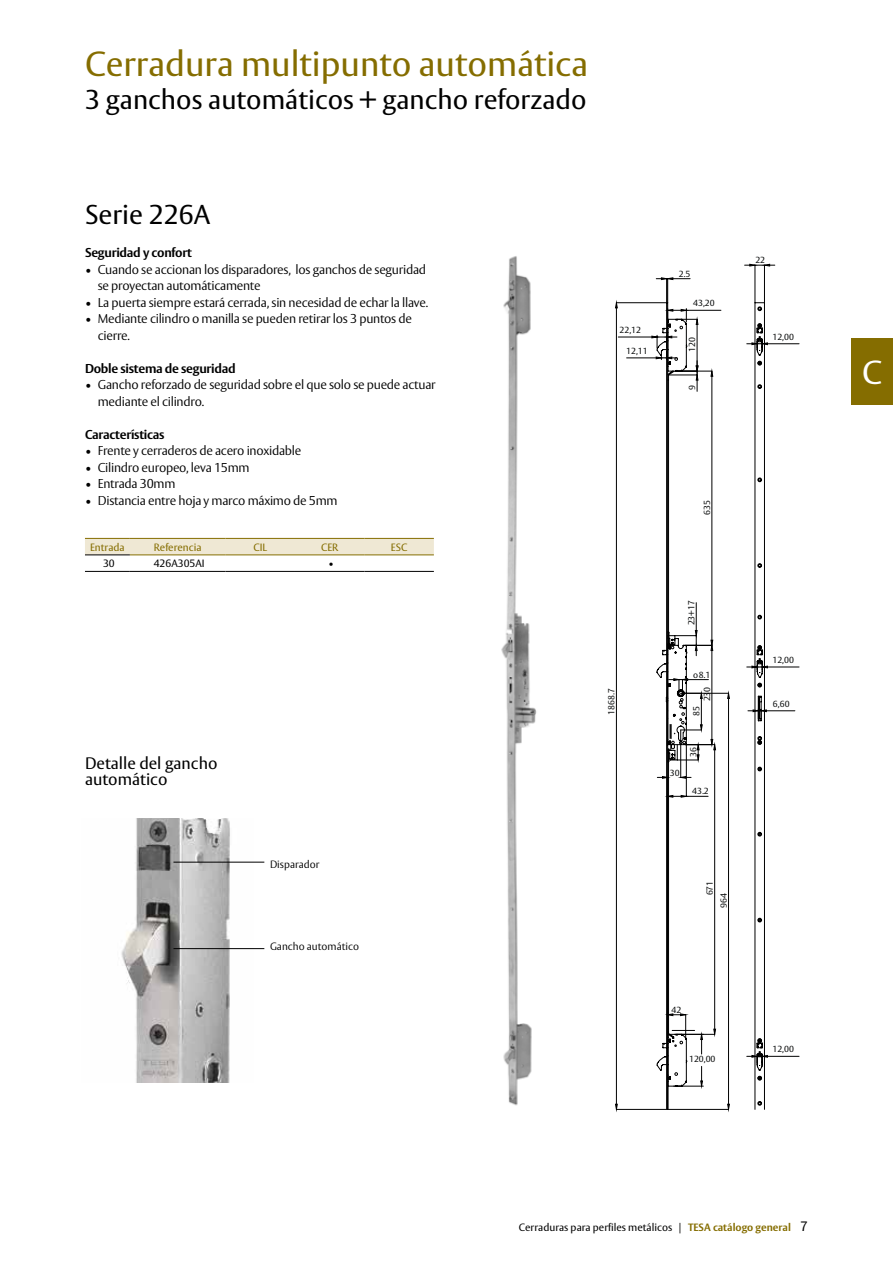
<style>
.page{position:relative;width:893px;height:1263px;background:#fff}
.page>*{position:absolute;margin:0;border:0;box-sizing:border-box;transform-origin:0 0}
.t1{font:34.5px "ASSA Vesta";color:#856d00}
.t2{font:33px "ASSA Vesta";color:#fff}
.t3{font:27px "ASSA Vesta";color:#000}
.t4{font:16.5px/16.5px "ASSA Vesta";color:#000}
.t5{font:300 12.75px/16.5px "ASSA Vesta";letter-spacing:-.02em;color:#000}
.t6{font:700 12.75px "ASSA Vesta";letter-spacing:-.02em;color:#000}
.t7{font:10.5px "ASSA Vesta";color:#000}
.t8{font:10.5px "ASSA Vesta";color:#856d00}
.t9{font:300 10.5px "ASSA Vesta";color:#000}
.t10{font:8.7px "ASSA Vesta";color:#0b0d0d}
.s1{font-weight:700;color:#856d00}
.s2{font-size:13.5px}
</style>
<div class="page">
<div style="left:851px;top:339px;width:42px;height:66px;background:#856d00"></div>
<img style="left:121px;top:818px;width:132px;height:264px">
<img style="left:501px;top:256px;width:36px;height:850px">
<div style="left:85px;top:539px;width:349px;height:15px;background:#efe8d4"></div>
<hr style="left:85px;top:571px;width:45px;height:1px;background:#000">
<hr style="left:226px;top:571px;width:69px;height:1px;background:#000">
<hr style="left:295px;top:571px;width:69px;height:1px;background:#000">
<hr style="left:364px;top:571px;width:70px;height:1px;background:#000">
<hr style="left:130px;top:571px;width:96px;height:1px;background:#000">
<hr style="left:85px;top:538px;width:45px;height:1px;background:#856d00">
<hr style="left:130px;top:538px;width:96px;height:1px;background:#856d00">
<hr style="left:226px;top:538px;width:69px;height:1px;background:#856d00">
<hr style="left:295px;top:538px;width:69px;height:1px;background:#856d00">
<hr style="left:364px;top:538px;width:70px;height:1px;background:#856d00">
<hr style="left:130px;top:554px;width:96px;height:1px;background:#856d00">
<hr style="left:226px;top:554px;width:69px;height:1px;background:#856d00">
<hr style="left:295px;top:554px;width:69px;height:1px;background:#856d00">
<hr style="left:364px;top:554px;width:70px;height:1px;background:#856d00">
<hr style="left:85px;top:554px;width:45px;height:1px;background:#000">
<hr style="left:173px;top:862px;width:91px;height:1px;background:#000">
<hr style="left:173px;top:948px;width:91px;height:1px;background:#000">
<hr style="left:616px;top:302px;width:51px;height:1px;background:#000">
<hr style="left:616px;top:1109px;width:51px;height:1px;background:#000">
<hr style="left:616px;top:308px;width:1px;height:796px;background:#000">
<svg style="left:615px;top:300px;width:3px;height:8px"></svg>
<svg style="left:615px;top:1104px;width:3px;height:8px"></svg>
<hr style="left:681px;top:693px;width:47px;height:1px;background:#000">
<hr style="left:668px;top:1109px;width:60px;height:1px;background:#000">
<hr style="left:728px;top:698px;width:1px;height:406px;background:#000">
<svg style="left:727px;top:691px;width:3px;height:8px"></svg>
<svg style="left:727px;top:1104px;width:3px;height:8px"></svg>
<hr style="left:764px;top:265px;width:1px;height:38px;background:#000">
<hr style="left:755px;top:265px;width:1px;height:38px;background:#000">
<svg style="left:745px;top:264px;width:30px;height:2px"></svg>
<hr style="left:767px;top:667px;width:32px;height:1px;background:#000">
<hr style="left:767px;top:1056px;width:32px;height:1px;background:#000">
<hr style="left:767px;top:343px;width:32px;height:1px;background:#000">
<svg style="left:747px;top:302px;width:48px;height:808px"></svg>
<hr style="left:618px;top:337px;width:34px;height:1px;background:#000">
<hr style="left:686px;top:310px;width:35px;height:1px;background:#000">
<svg style="left:627px;top:277px;width:89px;height:833px"></svg>
<h1 class="t1" style="left:85px;top:43px;width:505px">Cerradura multipunto automática</h1>
<h3 class="t3" style="left:85px;top:83px;width:503px">3 ganchos automáticos + gancho reforzado</h3>
<h3 class="t3" style="left:85px;top:198px;width:127px">Serie 226A</h3>
<p class="t6" style="left:85px;top:245px;width:108px">Seguridad y confort</p>
<p class="t5" style="left:98px;top:261px;width:330px;text-indent:-13px">• Cuando se accionan los disparadores, los ganchos de seguridad se proyectan automáticamente</p>
<p class="t5" style="left:85px;top:294px;width:345px">• La puerta siempre estará cerrada, sin necesidad de echar la llave.</p>
<p class="t5" style="left:98px;top:311px;width:316px;text-indent:-13px">• Mediante cilindro o manilla se pueden retirar los 3 puntos de cierre.</p>
<p class="t6" style="left:85px;top:360px;width:152px">Doble sistema de seguridad</p>
<p class="t5" style="left:98px;top:377px;width:339px;text-indent:-13px">• Gancho reforzado de seguridad sobre el que solo se puede actuar mediante el cilindro.</p>
<p class="t6" style="left:85px;top:426px;width:81px">Características</p>
<p class="t5" style="left:85px;top:443px;width:218px">• Frente y cerraderos de acero inoxidable</p>
<p class="t5" style="left:85px;top:459px;width:166px">• Cilindro europeo, leva 15mm</p>
<p class="t5" style="left:85px;top:476px;width:92px">• Entrada 30mm</p>
<p class="t5" style="left:85px;top:492px;width:254px">• Distancia entre hoja y marco máximo de 5mm</p>
<p class="t8" style="left:90px;top:541px;width:36px">Entrada</p>
<p class="t8" style="left:154px;top:541px;width:49px">Referencia</p>
<p class="t8" style="left:253px;top:541px;width:15px">CIL</p>
<p class="t8" style="left:321px;top:541px;width:19px">CER</p>
<p class="t8" style="left:391px;top:541px;width:18px">ESC</p>
<p class="t7" style="left:103px;top:557px;width:13px">30</p>
<p class="t7" style="left:154px;top:557px;width:52px">426A305AI</p>
<p class="t7" style="left:328px;top:557px;width:7px">•</p>
<p class="t4" style="left:85px;top:755px;width:134px">Detalle del gancho automático</p>
<p class="t9" style="left:270px;top:858px;width:51px">Disparador</p>
<p class="t9" style="left:270px;top:940px;width:90px">Gancho automático</p>
<p class="t10" style="left:619px;top:325px;width:23px">22,12</p>
<p class="t10" style="left:626px;top:346px;width:23px">12,11</p>
<p class="t10" style="left:679px;top:269px;width:13px">2.5</p>
<p class="t10" style="left:693px;top:298px;width:23px">43,20</p>
<p class="t10" style="left:687px;top:352px;width:16px;rotate:-90deg">120</p>
<p class="t10" style="left:687px;top:390px;width:6px;rotate:-90deg">9</p>
<p class="t10" style="left:755px;top:255px;width:11px">22</p>
<p class="t10" style="left:772px;top:331px;width:23px">12,00</p>
<p class="t10" style="left:606px;top:715px;width:28px;rotate:-90deg">1868.7</p>
<p class="t10" style="left:702px;top:515px;width:16px;rotate:-90deg">635</p>
<p class="t10" style="left:686px;top:625px;width:27px;rotate:-90deg">23+17</p>
<p class="t10" style="left:693px;top:669px;width:19px">o8.1</p>
<p class="t10" style="left:702px;top:701px;width:16px;rotate:-90deg">230</p>
<p class="t10" style="left:691px;top:716px;width:11px;rotate:-90deg">85</p>
<p class="t10" style="left:670px;top:767px;width:11px">30</p>
<p class="t10" style="left:688px;top:757px;width:11px;rotate:-90deg">36</p>
<p class="t10" style="left:692px;top:786px;width:18px">43.2</p>
<p class="t10" style="left:704px;top:895px;width:16px;rotate:-90deg">671</p>
<p class="t10" style="left:718px;top:908px;width:16px;rotate:-90deg">964</p>
<p class="t10" style="left:672px;top:1004px;width:11px">42</p>
<p class="t10" style="left:689px;top:1054px;width:28px">120,00</p>
<p class="t10" style="left:772px;top:655px;width:23px">12,00</p>
<p class="t10" style="left:773px;top:698px;width:18px">6,60</p>
<p class="t10" style="left:772px;top:1044px;width:23px">12,00</p>
<h2 class="t2" style="left:862px;top:352px;width:21px">C</h2>
<p class="t7" style="left:519px;top:1221px;width:290px">Cerraduras para perfiles metálicos | <span class="s1">TESA catálogo general</span> <span class="s2">7</span></p>
</div>
